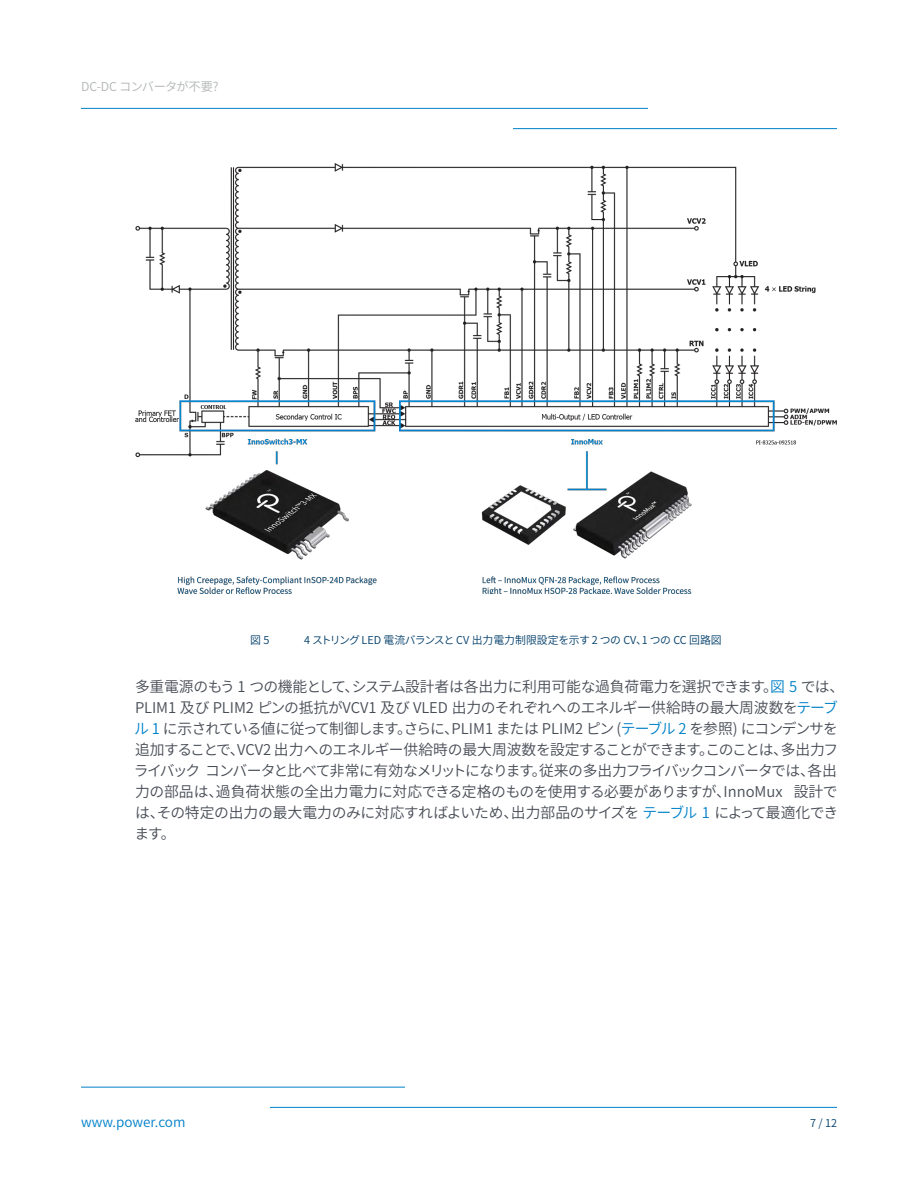
<style>
.page{position:relative;width:918px;height:1188px;background:#fff}
.page>*{position:absolute;margin:0;border:0;box-sizing:border-box;transform-origin:0 0}
.t1{font:14.85px/21px "Source Han Sans JP";letter-spacing:-.03em;color:#474c55}
.t2{font:13.5px "Source Han Sans JP";color:#0081c9}
.t3{font:12.15px "Source Han Sans JP";letter-spacing:-.03em;color:#b2b5b6}
.t4{font:10.8px "Source Han Sans JP";letter-spacing:-.01em;color:#003e6a}
.s1{color:#0081c9}
</style>
<div class="page">
<hr style="left:270px;top:1107px;width:567px;height:1px;background:#0081c9">
<hr style="left:81px;top:1087px;width:324px;height:1px;background:#0081c9">
<hr style="left:513px;top:128px;width:324px;height:1px;background:#0081c9">
<hr style="left:81px;top:108px;width:567px;height:1px;background:#0081c9">
<img style="left:135px;top:164px;width:702px;height:429px">
<p class="t3" style="left:81px;top:79px;width:139px">DC-DC コンバータが不要?</p>
<p class="t4" style="left:250px;top:634px;width:21px">図 5</p>
<p class="t4" style="left:304px;top:634px;width:419px">4 ストリング LED 電流バランスと CV 出力電力制限設定を示す 2 つの CV、1 つの CC 回路図</p>
<p class="t1" style="left:134px;top:676px;width:712px">多重電源のもう 1 つの機能として、システム設計者は各出力に利用可能な過負荷電力を選択できます。<span class="s1">図 5</span> では、PLIM1 及び PLIM2 ピンの抵抗がVCV1 及び VLED 出力のそれぞれへのエネルギー供給時の最大周波数を<span class="s1">テーブル 1</span> に示されている値に従って制御します。さらに、PLIM1 または PLIM2 ピン (<span class="s1">テーブル 2</span> を参照) にコンデンサを追加することで、VCV2 出力へのエネルギー供給時の最大周波数を設定することができます。このことは、多出力フライバック コンバータと比べて非常に有効なメリットになります。従来の多出力フライバックコンバータでは、各出力の部品は、過負荷状態の全出力電力に対応できる定格のものを使用する必要がありますが、InnoMux 設計では、その特定の出力の最大電力のみに対応すればよいため、出力部品のサイズを <span class="s1">テーブル 1</span> によって最適化できます。</p>
<p class="t2" style="left:81px;top:1114px;width:106px">www.power.com</p>
<p class="t4" style="left:810px;top:1117px;width:28px">7 / 12</p>
</div>
